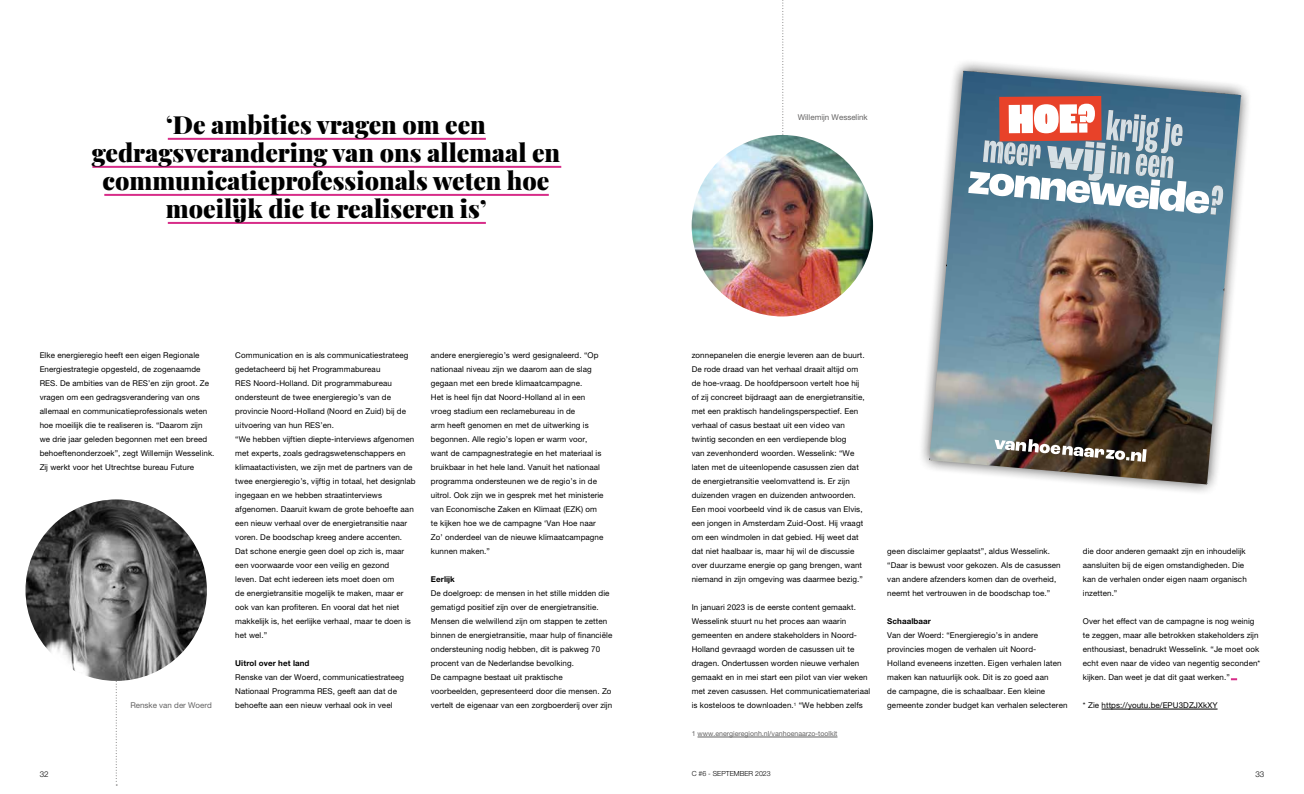
<style>
.page{position:relative;width:1304px;height:794px;background:#fff}
.page>*{position:absolute;margin:0;border:0;box-sizing:border-box;transform-origin:0 0}
.t1{font:900 25px/28px "Playfair Display";color:#000;text-align:center}
.t2{font:8px/14px "Helvetica Neue LT Pro";letter-spacing:.01em;color:#000}
.t3{font:8px "Helvetica Neue LT Pro";color:#646363}
.t4{font:700 8px "Helvetica Neue LT Pro";letter-spacing:.01em;color:#000}
.t5{font:300 8px "Helvetica Neue LT Pro";color:#000}
.t6{font:7px "Helvetica Neue LT Pro";color:#646363}
.t7{font:300 7px "Helvetica Neue LT Pro";color:#000}
</style>
<div class="page">
<svg style="left:1231px;top:678px;width:6px;height:2px"></svg>
<svg style="left:921px;top:62px;width:328px;height:430px"></svg>
<img style="left:929px;top:71px;width:312px;height:413px">
<svg style="left:967px;top:71px;width:36px;height:3px"></svg>
<svg style="left:1202px;top:88px;width:36px;height:6px"></svg>
<hr style="left:104px;top:194px;width:445px;height:2px;background:#d72c88">
<hr style="left:168px;top:222px;width:318px;height:2px;background:#d72c88">
<hr style="left:92px;top:166px;width:469px;height:2px;background:#d72c88">
<hr style="left:168px;top:138px;width:318px;height:2px;background:#d72c88">
<svg style="left:116px;top:681px;width:1px;height:104px"></svg>
<svg style="left:782px;top:0;width:2px;height:135px"></svg>
<img style="left:26px;top:499px;width:181px;height:182px;border-radius:91px">
<img style="left:692px;top:135px;width:181px;height:181px;border-radius:91px">
<hr style="left:697px;top:737px;width:140px;height:1px;background:#646363">
<hr style="left:1102px;top:709px;width:115px;height:1px;background:#000">
<h1 class="t1" style="left:92px;top:108px;width:470px">‘De ambities vragen om een gedragsverandering van ons allemaal en communicatieprofessionals weten hoe moeilijk die te realiseren is’</h1>
<p class="t3" style="left:798px;top:112px;width:72px">Willemijn Wesselink</p>
<p class="t2" style="left:40px;top:348px;width:176px">Elke energieregio heeft een eigen Regionale Energiestrategie opgesteld, de zogenaamde RES. De ambities van de RES’en zijn groot. Ze vragen om een gedragsverandering van ons allemaal en communicatieprofessionals weten hoe moeilijk die te realiseren is. “Daarom zijn we drie jaar geleden begonnen met een breed behoeftenonderzoek”, zegt Willemijn Wesselink.<br>Zij werkt voor het Utrechtse bureau Future</p>
<p class="t2" style="left:431px;top:348px;width:174px">andere energieregio’s werd gesignaleerd. “Op nationaal niveau zijn we daarom aan de slag gegaan met een brede klimaatcampagne.<br>Het is heel fijn dat Noord-Holland al in een vroeg stadium een reclamebureau in de<br>arm heeft genomen en met de uitwerking is begonnen. Alle regio’s lopen er warm voor, want de campagnestrategie en het materiaal is bruikbaar in het hele land. Vanuit het nationaal programma ondersteunen we de regio’s in de uitrol. Ook zijn we in gesprek met het ministerie van Economische Zaken en Klimaat (EZK) om te kijken hoe we de campagne ‘Van Hoe naar Zo’ onderdeel van de nieuwe klimaatcampagne kunnen maken.”</p>
<p class="t4" style="left:431px;top:574px;width:26px">Eerlijk</p>
<p class="t2" style="left:431px;top:586px;width:183px">De doelgroep: de mensen in het stille midden die gematigd positief zijn over de energietransitie.<br>Mensen die welwillend zijn om stappen te zetten binnen de energietransitie, maar hulp of financiële ondersteuning nodig hebben, dit is pakweg 70 procent van de Nederlandse bevolking.<br>De campagne bestaat uit praktische<br>voorbeelden, gepresenteerd door die mensen. Zo vertelt de eigenaar van een zorgboerderij over zijn</p>
<p class="t2" style="left:235px;top:348px;width:182px">Communication en is als communicatiestrateeg gedetacheerd bij het Programmabureau<br>RES Noord-Holland. Dit programmabureau ondersteunt de twee energieregio’s van de provincie Noord-Holland (Noord en Zuid) bij de uitvoering van hun RES’en.<br>“We hebben vijftien diepte-interviews afgenomen met experts, zoals gedragswetenschappers en klimaatactivisten, we zijn met de partners van de twee energieregio’s, vijftig in totaal, het designlab ingegaan en we hebben straatinterviews afgenomen. Daaruit kwam de grote behoefte aan een nieuw verhaal over de energietransitie naar voren. De boodschap kreeg andere accenten.<br>Dat schone energie geen doel op zich is, maar een voorwaarde voor een veilig en gezond<br>leven. Dat echt iedereen iets moet doen om<br>de energietransitie mogelijk te maken, maar er ook van kan profiteren. En vooral dat het niet makkelijk is, het eerlijke verhaal, maar te doen is het wel.”</p>
<p class="t4" style="left:235px;top:658px;width:76px">Uitrol over het land</p>
<p class="t2" style="left:235px;top:670px;width:170px">Renske van der Woerd, communicatiestrateeg<br>Nationaal Programma RES, geeft aan dat de behoefte aan een nieuw verhaal ook in veel</p>
<p class="t2" style="left:692px;top:348px;width:175px">zonnepanelen die energie leveren aan de buurt.<br>De rode draad van het verhaal draait altijd om de hoe-vraag. De hoofdpersoon vertelt hoe hij of zij concreet bijdraagt aan de energietransitie, met een praktisch handelingsperspectief. Een verhaal of casus bestaat uit een video van twintig seconden en een verdiepende blog<br>van zevenhonderd woorden. Wesselink: “We laten met de uiteenlopende casussen zien dat de energietransitie veelomvattend is. Er zijn duizenden vragen en duizenden antwoorden.<br>Een mooi voorbeeld vind ik de casus van Elvis, een jongen in Amsterdam Zuid-Oost. Hij vraagt om een windmolen in dat gebied. Hij weet dat dat niet haalbaar is, maar hij wil de discussie over duurzame energie op gang brengen, want niemand in zijn omgeving was daarmee bezig.”</p>
<p class="t2" style="left:692px;top:600px;width:180px">In januari 2023 is de eerste content gemaakt.<br>Wesselink stuurt nu het proces aan waarin gemeenten en andere stakeholders in Noord-Holland gevraagd worden de casussen uit te dragen. Ondertussen worden nieuwe verhalen gemaakt en in mei start een pilot van vier weken met zeven casussen. Het communicatiemateriaal is kosteloos te downloaden.<sup>1</sup> “We hebben zelfs</p>
<p class="t2" style="left:887px;top:544px;width:175px">geen disclaimer geplaatst”, aldus Wesselink. “Daar is bewust voor gekozen. Als de casussen van andere afzenders komen dan de overheid, neemt het vertrouwen in de boodschap toe.”</p>
<p class="t4" style="left:887px;top:616px;width:45px">Schaalbaar</p>
<p class="t2" style="left:887px;top:628px;width:176px">Van der Woerd: “Energieregio’s in andere provincies mogen de verhalen uit Noord-Holland eveneens inzetten. Eigen verhalen laten maken kan natuurlijk ook. Dit is zo goed aan<br>de campagne, die is schaalbaar. Een kleine</p>
<p class="t3" style="left:130px;top:700px;width:83px">Renske van der Woerd</p>
<p class="t2" style="left:887px;top:698px;width:182px">gemeente zonder budget kan verhalen selecteren</p>
<p class="t6" style="left:692px;top:729px;width:147px">1 www.energieregionh.nl/vanhoenaarzo-toolkit</p>
<p class="t2" style="left:1083px;top:544px;width:165px">die door anderen gemaakt zijn en inhoudelijk aansluiten bij de eigen omstandigheden. Die kan de verhalen onder eigen naam organisch inzetten.”</p>
<p class="t2" style="left:1083px;top:614px;width:179px">Over het effect van de campagne is nog weinig te zeggen, maar alle betrokken stakeholders zijn enthousiast, benadrukt Wesselink. “Je moet ook echt even naar de video van negentig seconden* kijken. Dan weet je dat dit gaat werken.”</p>
<p class="t2" style="left:1083px;top:698px;width:136px">* Zie https://youtu.be/EPU3DZJXkXY</p>
<p class="t5" style="left:40px;top:769px;width:10px">32</p>
<p class="t7" style="left:692px;top:769px;width:80px">C #6 - SEPTEMBER 2023</p>
<p class="t5" style="left:1255px;top:769px;width:10px">33</p>
</div>
